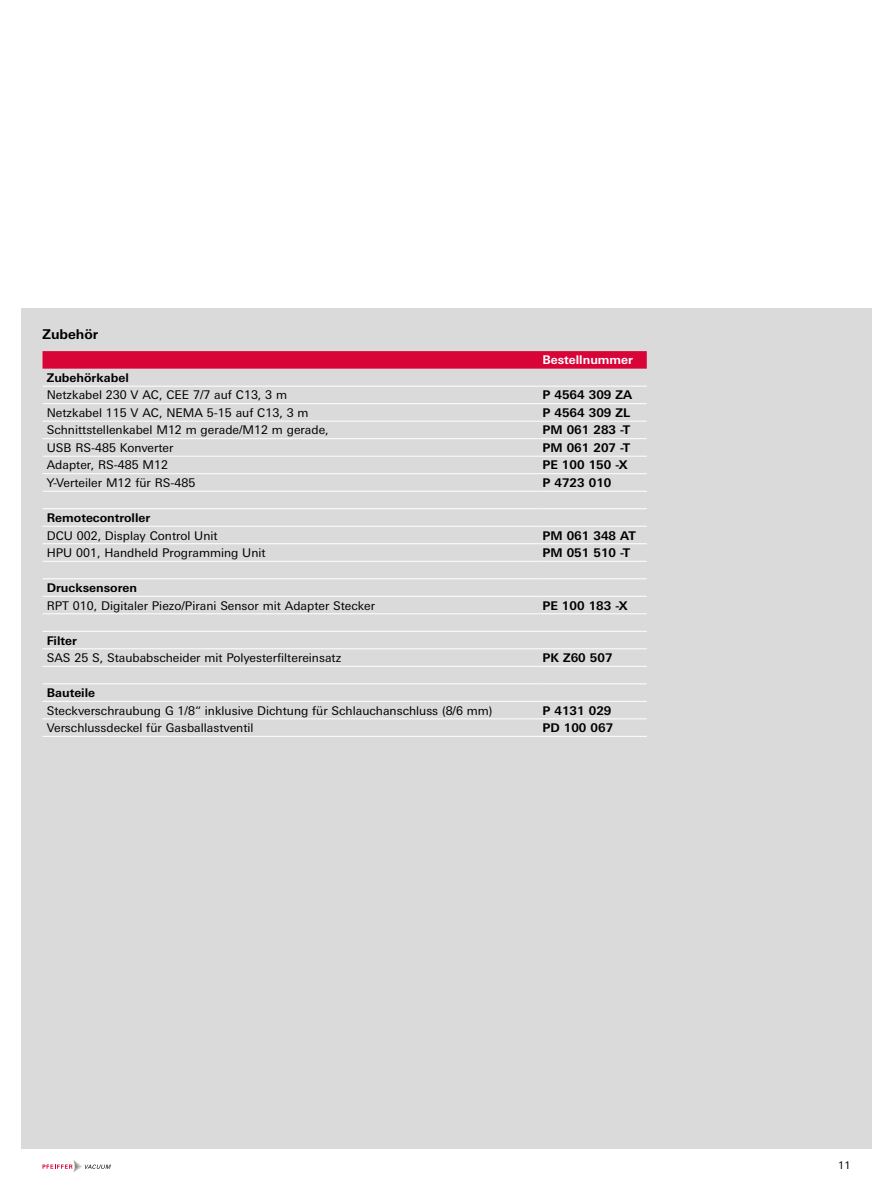
<style>
.page{position:relative;width:893px;height:1191px;background:#fff}
.page>*{position:absolute;margin:0;border:0;box-sizing:border-box;transform-origin:0 0}
.t1{font:700 13.5px "Univers Next W1 G";color:#000}
.t2{font:12px "Univers Next W1 G";color:#000}
.t3{font:700 12px "Univers Next W1 G";color:#000}
.t4{font:700 12px "Univers Next W1 G";color:#fff}
.t5{font:10.5px "Univers Next W1 G";color:#000}
</style>
<div class="page">
<svg style="left:43px;top:1160px;width:68px;height:12px"></svg>
<div style="left:21px;top:308px;width:851px;height:840px;background:#dadada"></div>
<svg style="left:43px;top:351px;width:604px;height:18px;background:#d8093b"></svg>
<hr style="left:43px;top:386px;width:495px;height:1px;background:#fff">
<hr style="left:538px;top:386px;width:109px;height:1px;background:#fff">
<hr style="left:43px;top:403px;width:495px;height:1px;background:#fff">
<hr style="left:538px;top:403px;width:109px;height:1px;background:#fff">
<hr style="left:43px;top:421px;width:495px;height:1px;background:#fff">
<hr style="left:538px;top:421px;width:109px;height:1px;background:#fff">
<hr style="left:43px;top:438px;width:495px;height:1px;background:#fff">
<hr style="left:538px;top:438px;width:109px;height:1px;background:#fff">
<hr style="left:43px;top:456px;width:495px;height:1px;background:#fff">
<hr style="left:538px;top:456px;width:109px;height:1px;background:#fff">
<hr style="left:43px;top:473px;width:495px;height:1px;background:#fff">
<hr style="left:538px;top:473px;width:109px;height:1px;background:#fff">
<hr style="left:43px;top:491px;width:495px;height:1px;background:#fff">
<hr style="left:538px;top:491px;width:109px;height:1px;background:#fff">
<hr style="left:43px;top:508px;width:495px;height:1px;background:#fff">
<hr style="left:538px;top:508px;width:109px;height:1px;background:#fff">
<hr style="left:43px;top:526px;width:495px;height:1px;background:#fff">
<hr style="left:538px;top:526px;width:109px;height:1px;background:#fff">
<hr style="left:43px;top:543px;width:495px;height:1px;background:#fff">
<hr style="left:538px;top:543px;width:109px;height:1px;background:#fff">
<hr style="left:43px;top:561px;width:495px;height:1px;background:#fff">
<hr style="left:538px;top:561px;width:109px;height:1px;background:#fff">
<hr style="left:43px;top:578px;width:495px;height:1px;background:#fff">
<hr style="left:538px;top:578px;width:109px;height:1px;background:#fff">
<hr style="left:43px;top:596px;width:495px;height:1px;background:#fff">
<hr style="left:538px;top:596px;width:109px;height:1px;background:#fff">
<hr style="left:43px;top:613px;width:495px;height:1px;background:#fff">
<hr style="left:538px;top:613px;width:109px;height:1px;background:#fff">
<hr style="left:43px;top:631px;width:495px;height:1px;background:#fff">
<hr style="left:538px;top:631px;width:109px;height:1px;background:#fff">
<hr style="left:43px;top:648px;width:495px;height:1px;background:#fff">
<hr style="left:538px;top:648px;width:109px;height:1px;background:#fff">
<hr style="left:43px;top:666px;width:495px;height:1px;background:#fff">
<hr style="left:538px;top:666px;width:109px;height:1px;background:#fff">
<hr style="left:43px;top:683px;width:495px;height:1px;background:#fff">
<hr style="left:538px;top:683px;width:109px;height:1px;background:#fff">
<hr style="left:43px;top:701px;width:495px;height:1px;background:#fff">
<hr style="left:538px;top:701px;width:109px;height:1px;background:#fff">
<hr style="left:43px;top:718px;width:495px;height:1px;background:#fff">
<hr style="left:538px;top:718px;width:109px;height:1px;background:#fff">
<hr style="left:43px;top:736px;width:495px;height:1px;background:#fff">
<hr style="left:538px;top:736px;width:109px;height:1px;background:#fff">
<p class="t1" style="left:43px;top:326px;width:57px">Zubehör</p>
<p class="t4" style="left:542px;top:353px;width:92px">Bestellnummer</p>
<p class="t3" style="left:47px;top:370px;width:84px">Zubehörkabel</p>
<p class="t2" style="left:47px;top:388px;width:242px">Netzkabel 230 V AC, CEE 7/7 auf C13, 3 m</p>
<p class="t3" style="left:542px;top:388px;width:91px">P 4564 309 ZA</p>
<p class="t2" style="left:47px;top:406px;width:263px">Netzkabel 115 V AC, NEMA 5-15 auf C13, 3 m</p>
<p class="t3" style="left:542px;top:405px;width:89px">P 4564 309 ZL</p>
<p class="t2" style="left:47px;top:423px;width:283px">Schnittstellenkabel M12 m gerade/M12 m gerade,</p>
<p class="t3" style="left:542px;top:423px;width:89px">PM 061 283 -T</p>
<p class="t2" style="left:47px;top:441px;width:128px">USB RS-485 Konverter</p>
<p class="t3" style="left:542px;top:440px;width:89px">PM 061 207 -T</p>
<p class="t2" style="left:47px;top:458px;width:123px">Adapter, RS-485 M12</p>
<p class="t3" style="left:542px;top:458px;width:87px">PE 100 150 -X</p>
<p class="t2" style="left:47px;top:476px;width:150px">Y-Verteiler M12 für RS-485</p>
<p class="t3" style="left:542px;top:475px;width:71px">P 4723 010</p>
<p class="t3" style="left:47px;top:510px;width:105px">Remotecontroller</p>
<p class="t2" style="left:47px;top:528px;width:172px">DCU 002, Display Control Unit</p>
<p class="t3" style="left:542px;top:528px;width:95px">PM 061 348 AT</p>
<p class="t2" style="left:47px;top:546px;width:220px">HPU 001, Handheld Programming Unit</p>
<p class="t3" style="left:542px;top:545px;width:89px">PM 051 510 -T</p>
<p class="t3" style="left:47px;top:580px;width:92px">Drucksensoren</p>
<p class="t2" style="left:47px;top:598px;width:330px">RPT 010, Digitaler Piezo/Pirani Sensor mit Adapter Stecker</p>
<p class="t3" style="left:542px;top:598px;width:87px">PE 100 183 -X</p>
<p class="t3" style="left:47px;top:633px;width:32px">Filter</p>
<p class="t2" style="left:47px;top:651px;width:296px">SAS 25 S, Staubabscheider mit Polyesterfiltereinsatz</p>
<p class="t3" style="left:542px;top:650px;width:72px">PK Z60 507</p>
<p class="t3" style="left:47px;top:685px;width:50px">Bauteile</p>
<p class="t2" style="left:47px;top:703px;width:447px">Steckverschraubung G 1/8“ inklusive Dichtung für Schlauchanschluss (8/6 mm)</p>
<p class="t3" style="left:542px;top:703px;width:71px">P 4131 029</p>
<p class="t2" style="left:47px;top:721px;width:208px">Verschlussdeckel für Gasballastventil</p>
<p class="t3" style="left:542px;top:720px;width:72px">PD 100 067</p>
<p class="t5" style="left:838px;top:1159px;width:14px">11</p>
</div>
